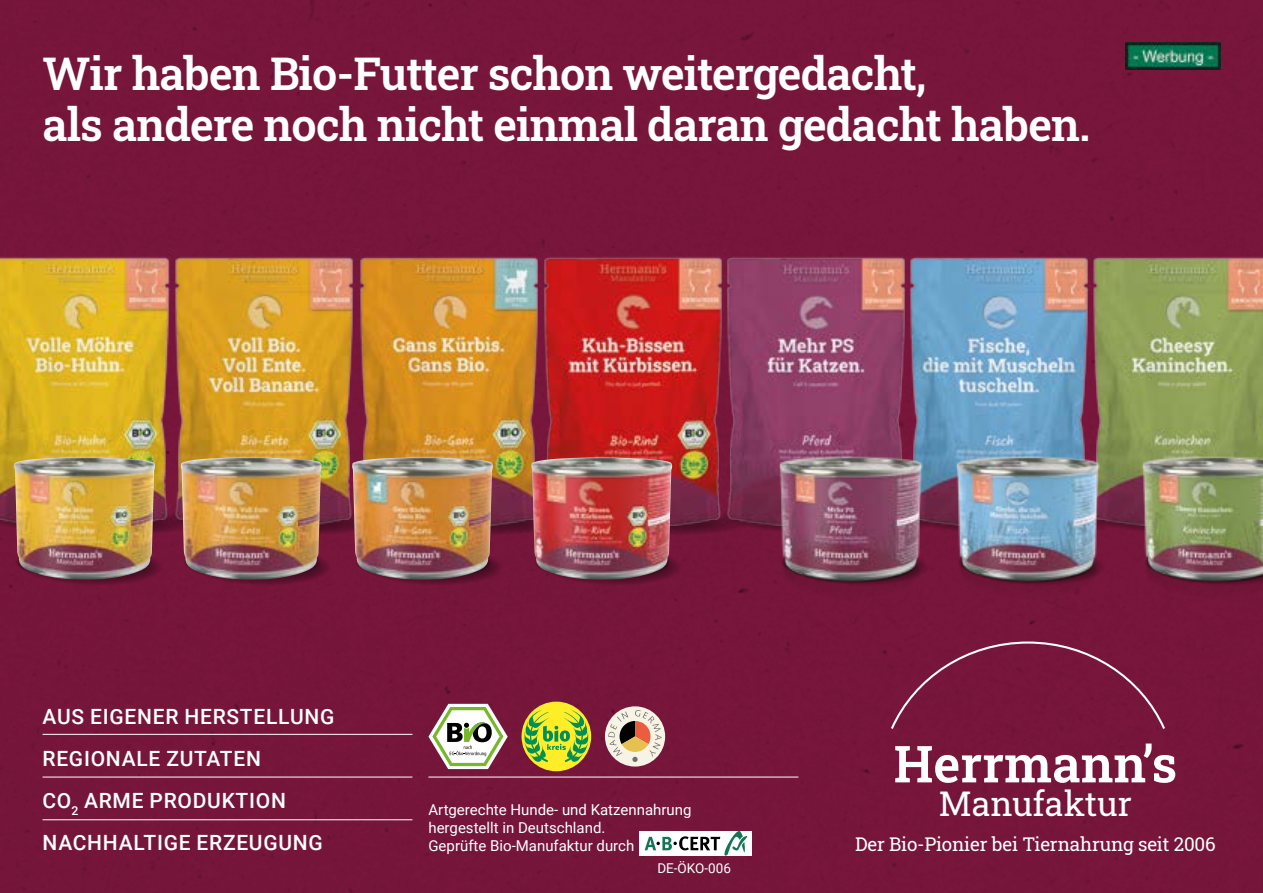
<style>
.page{position:relative;width:1263px;height:893px;background:#7d173e}
.page>*{position:absolute;margin:0;border:0;box-sizing:border-box;transform-origin:0 0}
.t1{font:600 51px "Roboto Slab";color:#fff}
.t2{font:600 45px/51px "Roboto Slab";letter-spacing:-.02em;color:#fff}
.t3{font:34.05px "Roboto Slab";color:#fff}
.t4{font:500 21px/42px "Roboto";letter-spacing:.035em;color:#fff}
.t5{font:18.9px "Roboto Slab";letter-spacing:-.01em;color:#fff}
.t6{font:15px/18px "Roboto";color:#fff}
.t7{font:13.5px "Roboto";color:#fff}
</style>
<div class="page">
<svg style="left:428px;top:704px;width:80px;height:65px"></svg>
<div style="left:521px;top:702px;width:70px;height:69px;background:#ffed28;border-radius:50%"></div>
<svg style="left:524px;top:709px;width:65px;height:53px"></svg>
<div style="left:605px;top:706px;width:60px;height:60px;background:#f7f3e5;border-radius:50%"></div>
<svg style="left:608px;top:710px;width:54px;height:52px"></svg>
<hr style="left:43px;top:734px;width:369px;height:1px;background:#fff">
<hr style="left:43px;top:777px;width:369px;height:1px;background:#fff">
<hr style="left:428px;top:777px;width:370px;height:1px;background:#fff">
<hr style="left:43px;top:819px;width:369px;height:1px;background:#fff">
<div style="left:640px;top:831px;width:112px;height:25px;background:#fff"></div>
<svg style="left:645px;top:831px;width:102px;height:25px"></svg>
<svg style="left:889px;top:640px;width:278px;height:91px"></svg>
<img style="left:370px;top:200px;width:157px;height:303px">
<img style="left:0;top:203px;width:158px;height:300px">
<img style="left:158px;top:200px;width:212px;height:303px">
<img style="left:14px;top:457px;width:142px;height:46px">
<img style="left:180px;top:457px;width:142px;height:46px">
<img style="left:352px;top:457px;width:142px;height:46px">
<img style="left:739px;top:200px;width:154px;height:303px">
<img style="left:893px;top:200px;width:183px;height:210px">
<img style="left:1076px;top:208px;width:187px;height:202px">
<img style="left:744px;top:410px;width:177px;height:200px">
<img style="left:921px;top:410px;width:187px;height:199px">
<img style="left:1108px;top:410px;width:155px;height:200px">
<img style="left:527px;top:206px;width:212px;height:297px">
<img style="left:0;top:503px;width:1263px;height:86px">
<img style="left:531px;top:457px;width:142px;height:123px">
<img style="left:1126px;top:43px;width:94px;height:26px">
<h2 class="t2" style="left:43px;top:47px;width:1049px">Wir haben Bio-Futter schon weitergedacht,<br>als andere noch nicht einmal daran gedacht haben.</h2>
<h3 class="t4" style="left:43px;top:694px;width:293px">AUS EIGENER HERSTELLUNG<br>REGIONALE ZUTATEN<br>CO<sub>2</sub> ARME PRODUKTION<br>NACHHALTIGE ERZEUGUNG</h3>
<p class="t6" style="left:428px;top:800px;width:265px">Artgerechte Hunde- und Katzennahrung hergestellt in Deutschland.<br>Geprüfte Bio-Manufaktur durch</p>
<p class="t7" style="left:657px;top:859px;width:75px">DE-ÖKO-006</p>
<h1 class="t1" style="left:894px;top:729px;width:285px">Herrmann’s</h1>
<h3 class="t3" style="left:939px;top:781px;width:195px">Manufaktur</h3>
<p class="t5" style="left:855px;top:831px;width:362px">Der Bio-Pionier bei Tiernahrung seit 2006</p>
</div>
